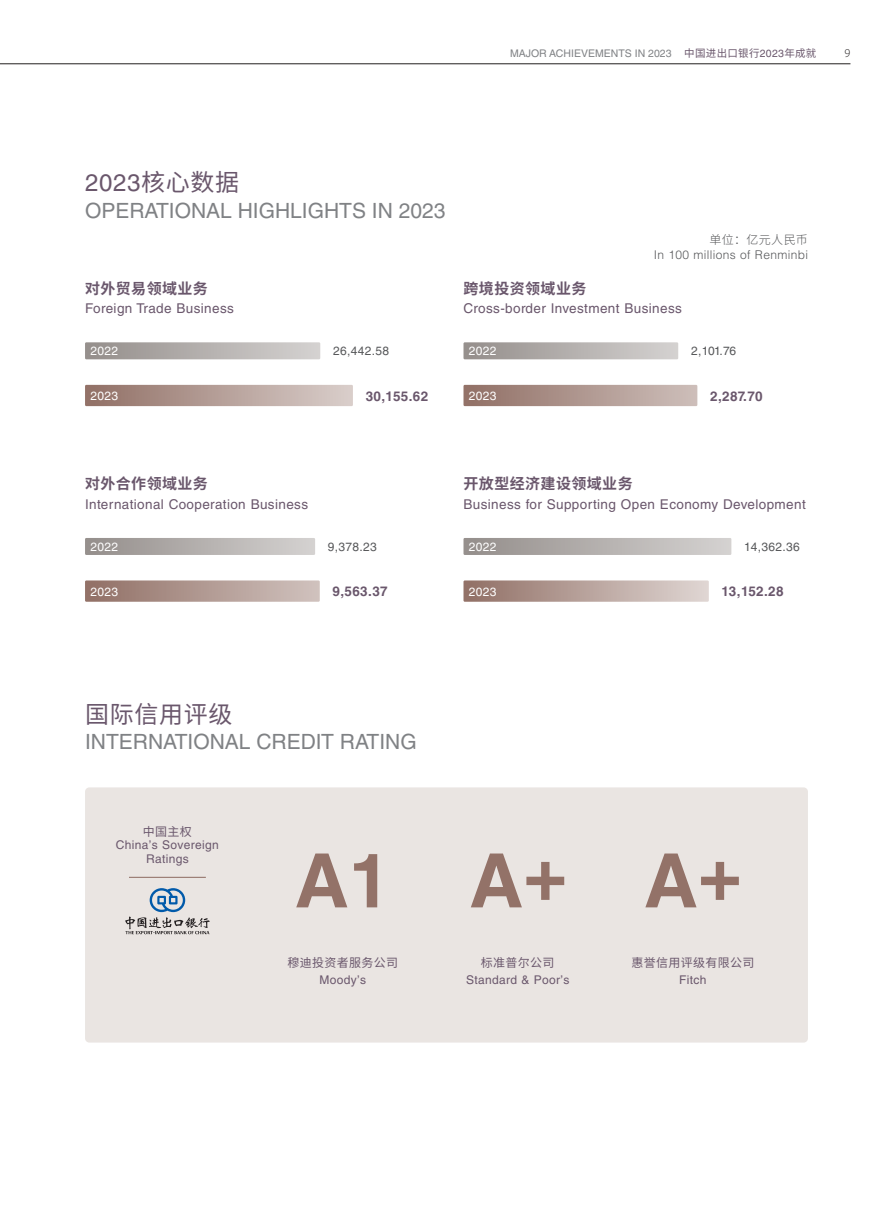
<style>
.page{position:relative;width:893px;height:1212px;background:#fff}
.page>*{position:absolute;margin:0;border:0;box-sizing:border-box;transform-origin:0 0}
.t1{font:700 75px "Helvetica LT Std";color:#937268}
.t2{font:24px "Helvetica LT Std";color:#6a576c}
.t3{font:24px "Source Han Sans CN";letter-spacing:.03em;color:#6a576c}
.t4{font:21px "Helvetica LT Std";color:#808285}
.t5{font:700 15px "Source Han Sans CN";letter-spacing:.03em;color:#6a576c}
.t6{font:13.5px "Helvetica LT Std";letter-spacing:.03em;color:#6a576c}
.t7{font:700 13.5px "Helvetica LT Std";letter-spacing:.03em;color:#6a576c}
.t8{font:12px/13.5px "Helvetica LT Std";letter-spacing:.03em;color:#6a576c;text-align:center}
.t9{font:12px "Helvetica LT Std";letter-spacing:.03em;color:#57585a}
.t10{font:12px "Helvetica LT Std";letter-spacing:.03em;color:#fff}
.t11{font:12px "Source Han Sans CN";letter-spacing:.03em;color:#6a576c}
.t12{font:300 12px "Helvetica LT Std";letter-spacing:.03em;color:#57585a}
.t13{font:300 12px "Source Han Sans CN";letter-spacing:.03em;color:#57585a}
.t14{font:300 12px "Myriad Pro";color:#231f20}
.t15{font:10.5px "Helvetica LT Std";color:#808285}
.s1{font-family:"Source Han Sans CN";color:#6a576c}
.s2{color:#6a576c}
.s3{font-family:"Source Han Sans CN"}
</style>
<div class="page">
<div style="left:85px;top:787px;width:723px;height:255px;background:#eae5e2;border-radius:4px"></div>
<div style="left:85px;top:342px;width:235px;height:17px;background:linear-gradient(to right,#948e8b,#d5d2d1)"></div>
<div style="left:85px;top:538px;width:230px;height:17px;background:linear-gradient(to right,#948e8b,#d5d2d1)"></div>
<div style="left:463px;top:342px;width:215px;height:17px;background:linear-gradient(to right,#948e8b,#d5d2d1)"></div>
<div style="left:463px;top:538px;width:268px;height:17px;background:linear-gradient(to right,#948e8b,#d5d2d1)"></div>
<div style="left:85px;top:385px;width:268px;height:21px;background:linear-gradient(to right,#916f65,#d9cecb)"></div>
<div style="left:85px;top:580px;width:235px;height:22px;background:linear-gradient(to right,#916f65,#d1c3be)"></div>
<div style="left:463px;top:385px;width:234px;height:21px;background:linear-gradient(to right,#916f65,#cdbeba)"></div>
<div style="left:463px;top:580px;width:246px;height:22px;background:linear-gradient(to right,#916f65,#e0d6d3)"></div>
<svg style="left:125px;top:888px;width:85px;height:46px"></svg>
<hr style="left:129px;top:877px;width:77px;height:1px;background:#937268">
<hr style="left:0;top:64px;width:850px;height:1px;background:#231f20">
<p class="t15" style="left:510px;top:47px;width:308px">MAJOR ACHIEVEMENTS IN 2023 <span class="s1">中国进出口银行</span><span class="s2">2023</span><span class="s1">年成就</span></p>
<p class="t14" style="left:845px;top:47px;width:7px">9</p>
<h2 class="t2" style="left:85px;top:169px;width:156px">2023<span class="s3">核心数据</span></h2>
<h3 class="t4" style="left:85px;top:198px;width:362px">OPERATIONAL HIGHLIGHTS IN 2023</h3>
<p class="t13" style="left:710px;top:233px;width:100px">单位：亿元人民币</p>
<p class="t12" style="left:654px;top:248px;width:156px">In 100 millions of Renminbi</p>
<p class="t5" style="left:85px;top:280px;width:124px">对外贸易领域业务</p>
<p class="t6" style="left:85px;top:300px;width:150px">Foreign Trade Business</p>
<p class="t5" style="left:463px;top:280px;width:124px">跨境投资领域业务</p>
<p class="t6" style="left:463px;top:300px;width:220px">Cross-border Investment Business</p>
<p class="t10" style="left:90px;top:344px;width:29px">2022</p>
<p class="t9" style="left:333px;top:344px;width:58px">26,442.58</p>
<p class="t10" style="left:469px;top:344px;width:29px">2022</p>
<p class="t9" style="left:691px;top:344px;width:47px">2,101.76</p>
<p class="t10" style="left:90px;top:389px;width:29px">2023</p>
<p class="t7" style="left:366px;top:388px;width:64px">30,155.62</p>
<p class="t10" style="left:469px;top:389px;width:29px">2023</p>
<p class="t7" style="left:710px;top:388px;width:54px">2,287.70</p>
<p class="t5" style="left:85px;top:475px;width:124px">对外合作领域业务</p>
<p class="t6" style="left:85px;top:496px;width:225px">International Cooperation Business</p>
<p class="t5" style="left:463px;top:475px;width:171px">开放型经济建设领域业务</p>
<p class="t6" style="left:463px;top:496px;width:344px">Business for Supporting Open Economy Development</p>
<p class="t10" style="left:90px;top:540px;width:29px">2022</p>
<p class="t9" style="left:328px;top:540px;width:51px">9,378.23</p>
<p class="t10" style="left:469px;top:540px;width:29px">2022</p>
<p class="t9" style="left:744px;top:540px;width:57px">14,362.36</p>
<p class="t10" style="left:90px;top:584px;width:29px">2023</p>
<p class="t7" style="left:332px;top:583px;width:57px">9,563.37</p>
<p class="t10" style="left:469px;top:584px;width:29px">2023</p>
<p class="t7" style="left:722px;top:583px;width:64px">13,152.28</p>
<h2 class="t3" style="left:85px;top:700px;width:149px">国际信用评级</h2>
<h3 class="t4" style="left:85px;top:729px;width:333px">INTERNATIONAL CREDIT RATING</h3>
<p class="t11" style="left:143px;top:824px;width:51px">中国主权</p>
<p class="t8" style="left:116px;top:838px;width:105px">China’s Sovereign<br>Ratings</p>
<h1 class="t1" style="left:295px;top:835px;width:449px">A1 A+ A+</h1>
<p class="t11" style="left:287px;top:956px;width:112px">穆迪投资者服务公司</p>
<p class="t8" style="left:319px;top:972px;width:48px">Moody’s</p>
<p class="t11" style="left:481px;top:956px;width:75px">标准普尔公司</p>
<p class="t8" style="left:466px;top:972px;width:105px">Standard &amp; Poor’s</p>
<p class="t11" style="left:631px;top:956px;width:125px">惠誉信用评级有限公司</p>
<p class="t8" style="left:679px;top:972px;width:29px">Fitch</p>
</div>
